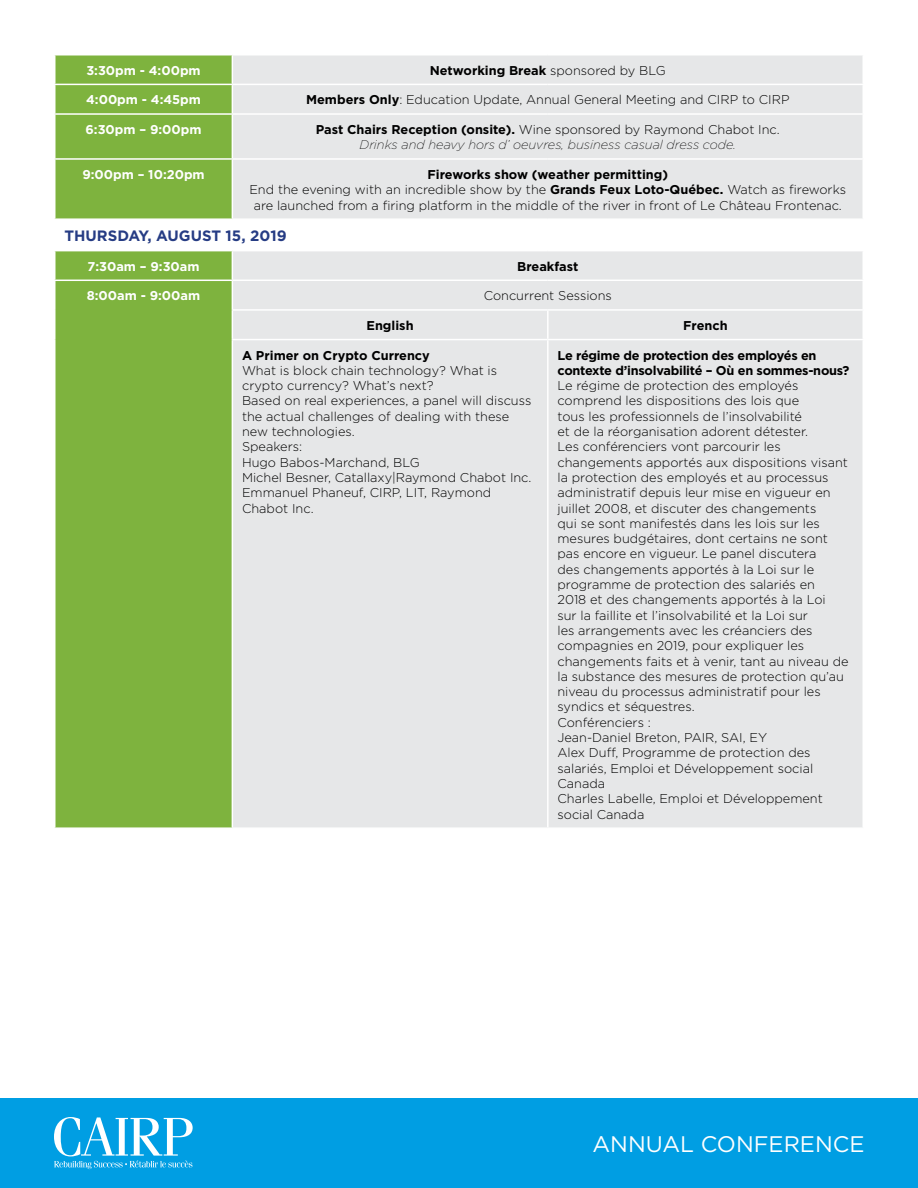
<style>
.page{position:relative;width:918px;height:1188px;background:#fff}
.page>*{position:absolute;margin:0;border:0;box-sizing:border-box;transform-origin:0 0}
.t1{font:22.5px "Gotham";color:#fff}
.t2{font:700 15px "Gotham";color:#263c84}
.t3{font:300 12.75px/15.3px "Gotham";color:#000}
.t4{font:italic 200 12.75px/15.3px "Gotham";color:#000;text-align:center}
.t5{font:700 12.75px "Gotham";color:#fff}
.t6{font:700 12.75px/15.3px "Gotham";letter-spacing:-.02em;color:#000}
.t7{font:700 12.75px "Gotham";color:#000}
.s1{font-weight:300}
.s2{font-weight:700}
.s3{font-weight:700;font-style:normal}
.s4{font-weight:300;font-style:normal}
</style>
<div class="page">
<div style="left:56px;top:56px;width:176px;height:771px;background:#7eb33e"></div>
<div style="left:233px;top:56px;width:629px;height:771px;background:#e6e7e8"></div>
<hr style="left:54px;top:84px;width:178px;height:1px;background:#fff">
<hr style="left:232px;top:84px;width:316px;height:1px;background:#fff">
<hr style="left:548px;top:84px;width:316px;height:1px;background:#fff">
<hr style="left:54px;top:113px;width:178px;height:2px;background:#fff">
<hr style="left:232px;top:113px;width:316px;height:2px;background:#fff">
<hr style="left:548px;top:113px;width:316px;height:2px;background:#fff">
<hr style="left:54px;top:158px;width:178px;height:2px;background:#fff">
<hr style="left:232px;top:158px;width:316px;height:2px;background:#fff">
<hr style="left:548px;top:158px;width:316px;height:2px;background:#fff">
<hr style="left:54px;top:218px;width:178px;height:2px;background:#fff">
<hr style="left:232px;top:218px;width:316px;height:2px;background:#fff">
<hr style="left:548px;top:218px;width:316px;height:2px;background:#fff">
<hr style="left:54px;top:250px;width:178px;height:1px;background:#fff">
<hr style="left:232px;top:250px;width:316px;height:1px;background:#fff">
<hr style="left:548px;top:250px;width:316px;height:1px;background:#fff">
<hr style="left:54px;top:280px;width:178px;height:1px;background:#fff">
<hr style="left:232px;top:280px;width:316px;height:1px;background:#fff">
<hr style="left:548px;top:280px;width:316px;height:1px;background:#fff">
<hr style="left:232px;top:309px;width:316px;height:2px;background:#fff">
<hr style="left:548px;top:309px;width:316px;height:2px;background:#fff">
<hr style="left:547px;top:311px;width:2px;height:28px;background:#fff">
<hr style="left:232px;top:339px;width:316px;height:1px;background:#fff">
<hr style="left:548px;top:339px;width:316px;height:1px;background:#fff">
<hr style="left:547px;top:340px;width:2px;height:487px;background:#fff">
<div style="left:0;top:1098px;width:918px;height:90px;background:#009ee3"></div>
<svg style="left:54px;top:1117px;width:139px;height:52px"></svg>
<p class="t5" style="left:86px;top:62px;width:116px">3:30pm - 4:00pm</p>
<p class="t7" style="left:430px;top:62px;width:238px">Networking Break <span class="s1">sponsored by BLG</span></p>
<p class="t5" style="left:86px;top:91px;width:116px">4:00pm - 4:45pm</p>
<p class="t3" style="left:306px;top:92px;width:485px"><span class="s2">Members Only</span>: Education Update, Annual General Meeting and CIRP to CIRP</p>
<p class="t5" style="left:86px;top:121px;width:118px">6:30pm – 9:00pm</p>
<p class="t4" style="left:316px;top:121px;width:465px"><span class="s3">Past Chairs Reception (onsite).</span> <span class="s4">Wine sponsored by Raymond Chabot Inc.<br></span>Drinks and heavy hors d’ oeuvres, business casual dress code.</p>
<p class="t5" style="left:82px;top:166px;width:124px">9:00pm – 10:20pm</p>
<p class="t3" style="left:249px;top:166px;width:598px;text-align:center"><span class="s2">Fireworks show (weather permitting)<br></span>End the evening with an incredible show by the <span class="s2">Grands Feux Loto-Québec.</span> Watch as fireworks are launched from a firing platform in the middle of the river in front of Le Château Frontenac.</p>
<p class="t2" style="left:64px;top:226px;width:224px">THURSDAY, AUGUST 15, 2019</p>
<p class="t5" style="left:88px;top:258px;width:114px">7:30am – 9:30am</p>
<p class="t7" style="left:517px;top:258px;width:63px">Breakfast</p>
<p class="t5" style="left:87px;top:287px;width:115px">8:00am - 9:00am</p>
<p class="t3" style="left:484px;top:288px;width:130px">Concurrent Sessions</p>
<p class="t7" style="left:367px;top:317px;width:49px">English</p>
<p class="t6" style="left:683px;top:318px;width:46px">French</p>
<p class="t7" style="left:242px;top:347px;width:189px">A Primer on Crypto Currency</p>
<p class="t3" style="left:242px;top:362px;width:291px">What is block chain technology? What is crypto currency? What’s next?<br>Based on real experiences, a panel will discuss the actual challenges of dealing with these new technologies.<br>Speakers:<br>Hugo Babos-Marchand, BLG<br>Michel Besner, Catallaxy|Raymond Chabot Inc.<br>Emmanuel Phaneuf, CIRP, LIT, Raymond<br>Chabot Inc.</p>
<p class="t6" style="left:558px;top:347px;width:294px">Le régime de protection des employés en contexte d’insolvabilité – Où en sommes-nous?</p>
<p class="t3" style="left:558px;top:378px;width:293px">Le régime de protection des employés comprend les dispositions des lois que<br>tous les professionnels de l’insolvabilité<br>et de la réorganisation adorent détester.<br>Les conférenciers vont parcourir les changements apportés aux dispositions visant la protection des employés et au processus administratif depuis leur mise en vigueur en juillet 2008, et discuter des changements<br>qui se sont manifestés dans les lois sur les mesures budgétaires, dont certains ne sont pas encore en vigueur. Le panel discutera<br>des changements apportés à la Loi sur le programme de protection des salariés en<br>2018 et des changements apportés à la Loi<br>sur la faillite et l’insolvabilité et la Loi sur<br>les arrangements avec les créanciers des compagnies en 2019, pour expliquer les changements faits et à venir, tant au niveau de la substance des mesures de protection qu’au niveau du processus administratif pour les syndics et séquestres.<br>Conférenciers :<br>Jean-Daniel Breton, PAIR, SAI, EY<br>Alex Duff, Programme de protection des salariés, Emploi et Développement social Canada<br>Charles Labelle, Emploi et Développement social Canada</p>
<h1 class="t1" style="left:593px;top:1130px;width:273px">ANNUAL CONFERENCE</h1>
</div>
